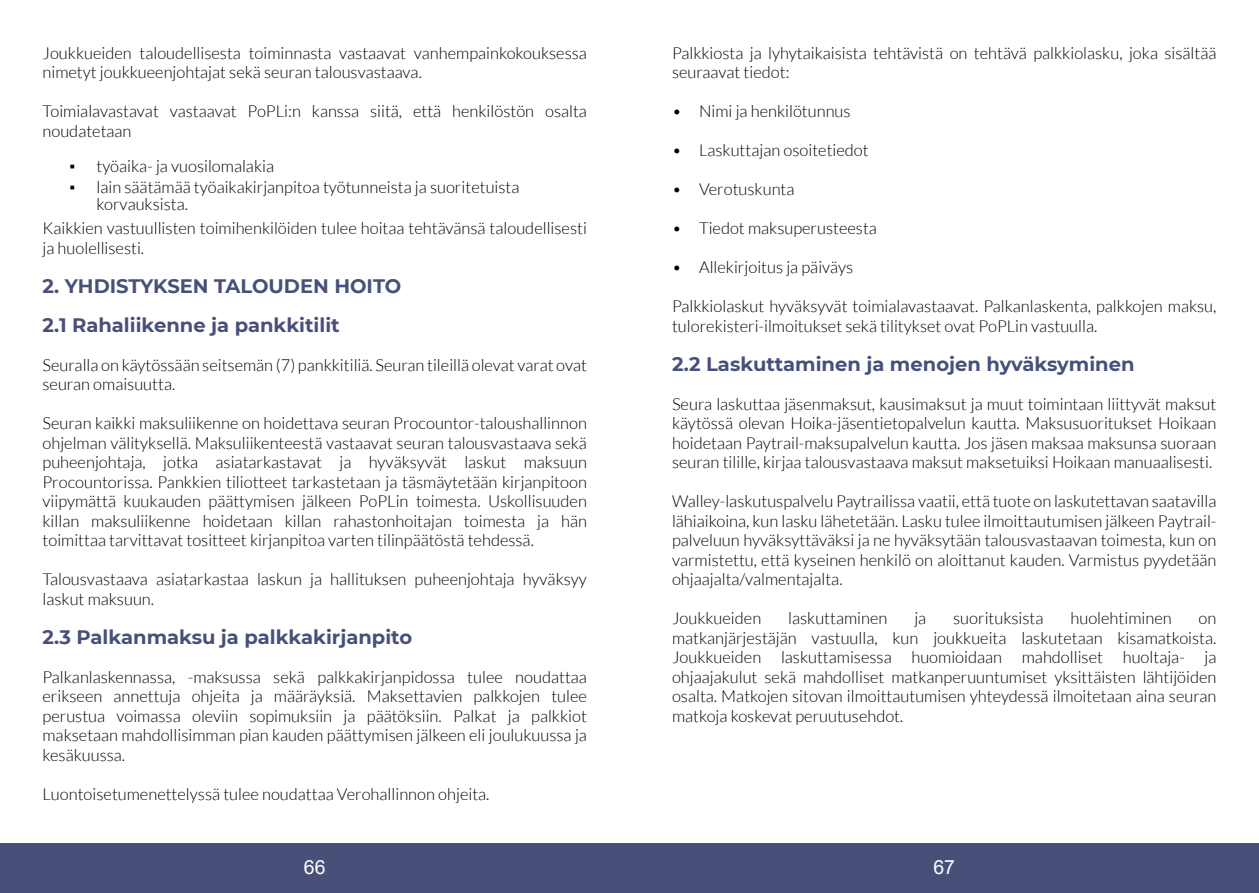
<style>
.page{position:relative;width:1259px;height:893px;background:#fff}
.page>*{position:absolute;margin:0;border:0;box-sizing:border-box;transform-origin:0 0}
.t1{font:700 19.5px/39px "Montserrat";color:#48507a}
.t2{font:19.5px "Arial";color:#fff}
.t3{font:300 16.5px/19.5px "Lato";color:#000}
.s1{font-family:"Arial";font-weight:400}
</style>
<div class="page">
<div style="left:0;top:843px;width:1259px;height:50px;background:#48507a"></div>
<p class="t3" style="left:43px;top:44px;width:546px">Joukkueiden taloudellisesta toiminnasta vastaavat vanhempainkokouksessa nimetyt joukkueenjohtajat sekä seuran talousvastaava.</p>
<p class="t3" style="left:43px;top:102px;width:546px">Toimialavastavat vastaavat PoPLi:n kanssa siitä, että henkilöstön osalta noudatetaan</p>
<p class="t3" style="left:70px;top:157px;width:206px"><span class="s1">▪</span> työaika- ja vuosilomalakia</p>
<p class="t3" style="left:97px;top:180px;width:424px;line-height:16.5px;text-indent:-27px"><span class="s1">▪</span> lain säätämää työaikakirjanpitoa työtunneista ja suoritetuista korvauksista.</p>
<p class="t3" style="left:43px;top:219px;width:546px">Kaikkien vastuullisten toimihenkilöiden tulee hoitaa tehtävänsä taloudellisesti ja huolellisesti.</p>
<p class="t1" style="left:43px;top:266px;width:360px">2. YHDISTYKSEN TALOUDEN HOITO<br>2.1 Rahaliikenne ja pankkitilit</p>
<p class="t3" style="left:43px;top:356px;width:546px">Seuralla on käytössään seitsemän (7) pankkitiliä. Seuran tileillä olevat varat ovat seuran omaisuutta.</p>
<p class="t3" style="left:43px;top:414px;width:546px;text-align:justify">Seuran kaikki maksuliikenne on hoidettava seuran Procountor-taloushallinnon ohjelman välityksellä. Maksuliikenteestä vastaavat seuran talousvastaava sekä puheenjohtaja, jotka asiatarkastavat ja hyväksyvät laskut maksuun Procountorissa. Pankkien tiliotteet tarkastetaan ja täsmäytetään kirjanpitoon viipymättä kuukauden päättymisen jälkeen PoPLin toimesta. Uskollisuuden killan maksuliikenne hoidetaan killan rahastonhoitajan toimesta ja hän toimittaa tarvittavat tositteet kirjanpitoa varten tilinpäätöstä tehdessä.</p>
<p class="t3" style="left:43px;top:570px;width:546px">Talousvastaava asiatarkastaa laskun ja hallituksen puheenjohtaja hyväksyy laskut maksuun.</p>
<p class="t1" style="left:43px;top:617px;width:371px">2.3 Palkanmaksu ja palkkakirjanpito</p>
<p class="t3" style="left:43px;top:668px;width:546px;text-align:justify">Palkanlaskennassa, -maksussa sekä palkkakirjanpidossa tulee noudattaa erikseen annettuja ohjeita ja määräyksiä. Maksettavien palkkojen tulee perustua voimassa oleviin sopimuksiin ja päätöksiin. Palkat ja palkkiot maksetaan mahdollisimman pian kauden päättymisen jälkeen eli joulukuussa ja kesäkuussa.</p>
<p class="t3" style="left:43px;top:785px;width:448px">Luontoisetumenettelyssä tulee noudattaa Verohallinnon ohjeita.</p>
<p class="t3" style="left:672px;top:44px;width:546px">Palkkiosta ja lyhytaikaisista tehtävistä on tehtävä palkkiolasku, joka sisältää seuraavat tiedot:</p>
<p class="t3" style="left:672px;top:102px;width:180px">• Nimi ja henkilötunnus</p>
<p class="t3" style="left:672px;top:141px;width:198px">• Laskuttajan osoitetiedot</p>
<p class="t3" style="left:672px;top:180px;width:124px">• Verotuskunta</p>
<p class="t3" style="left:672px;top:219px;width:206px">• Tiedot maksuperusteesta</p>
<p class="t3" style="left:672px;top:258px;width:183px">• Allekirjoitus ja päiväys</p>
<p class="t3" style="left:672px;top:297px;width:546px">Palkkiolaskut hyväksyvät toimialavastaavat. Palkanlaskenta, palkkojen maksu, tulorekisteri-ilmoitukset sekä tilitykset ovat PoPLin vastuulla.</p>
<p class="t1" style="left:672px;top:344px;width:464px">2.2 Laskuttaminen ja menojen hyväksyminen</p>
<p class="t3" style="left:672px;top:395px;width:546px;text-align:justify">Seura laskuttaa jäsenmaksut, kausimaksut ja muut toimintaan liittyvät maksut käytössä olevan Hoika-jäsentietopalvelun kautta. Maksusuoritukset Hoikaan hoidetaan Paytrail-maksupalvelun kautta. Jos jäsen maksaa maksunsa suoraan seuran tilille, kirjaa talousvastaava maksut maksetuiksi Hoikaan manuaalisesti.</p>
<p class="t3" style="left:672px;top:492px;width:546px;text-align:justify">Walley-laskutuspalvelu Paytrailissa vaatii, että tuote on laskutettavan saatavilla lähiaikoina, kun lasku lähetetään. Lasku tulee ilmoittautumisen jälkeen Paytrail&shy;palveluun hyväksyttäväksi ja ne hyväksytään talousvastaavan toimesta, kun on varmistettu, että kyseinen henkilö on aloittanut kauden. Varmistus pyydetään ohjaajalta/valmentajalta.</p>
<p class="t3" style="left:672px;top:609px;width:91px">Joukkueiden</p>
<p class="t3" style="left:788px;top:609px;width:101px">laskuttaminen</p>
<p class="t3" style="left:914px;top:609px;width:13px">ja</p>
<p class="t3" style="left:953px;top:609px;width:92px">suorituksista</p>
<p class="t3" style="left:1070px;top:609px;width:103px">huolehtiminen</p>
<p class="t3" style="left:672px;top:609px;width:546px;text-align:justify;text-indent:526px">on matkanjärjestäjän vastuulla, kun joukkueita laskutetaan kisamatkoista.<br>Joukkueiden laskuttamisessa huomioidaan mahdolliset huoltaja- ja ohjaajakulut sekä mahdolliset matkanperuuntumiset yksittäisten lähtijöiden osalta. Matkojen sitovan ilmoittautumisen yhteydessä ilmoitetaan aina seuran matkoja koskevat peruutusehdot.</p>
<p class="t2" style="left:304px;top:860px;width:23px">66</p>
<p class="t2" style="left:933px;top:860px;width:23px">67</p>
</div>
